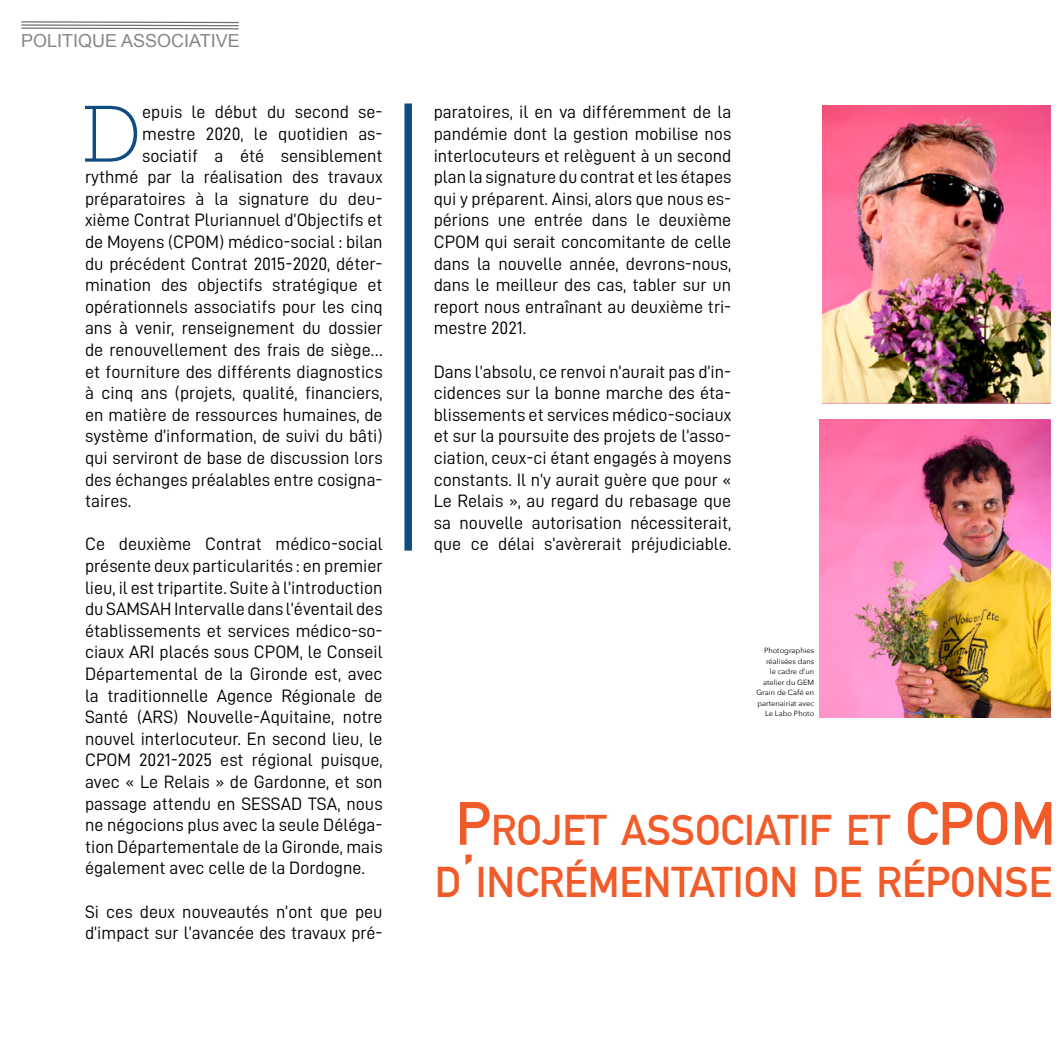
<style>
.page{position:relative;width:1063px;height:1063px;background:#fff}
.page>*{position:absolute;margin:0;border:0;box-sizing:border-box;transform-origin:0 0}
.t1{font:79.65px "Museo Slab 100";color:#0f4c81}
.t2{font:700 42px/52.5px "DIN Alternate";color:#f15a29;text-align:center}
.t3{font:18px/21.6px "D DIN";color:#000;text-align:justify}
.t4{font:18px "Arial";color:#878787}
.t5{font:7.5px/10.5px "Avenir Next";color:#000;text-align:right}
.s1{font-size:60px}
</style>
<div class="page">
<svg style="left:21px;top:21px;width:218px;height:9px"></svg>
<div style="left:404px;top:103px;width:8px;height:448px;background:#0f4c81"></div>
<img style="left:822px;top:106px;width:228px;height:297px">
<img style="left:820px;top:420px;width:230px;height:297px">
<p class="t4" style="left:21px;top:31px;width:220px">POLITIQUE ASSOCIATIVE</p>
<h1 class="t1" style="left:81px;top:91px;width:63px">D</h1>
<p class="t3" style="left:142px;top:101px;width:242px">epuis le début du second se-</p>
<p class="t3" style="left:142px;top:123px;width:242px">mestre 2020, le quotidien as-</p>
<p class="t3" style="left:142px;top:144px;width:242px">sociatif a été sensiblement</p>
<p class="t3" style="left:85px;top:166px;width:299px">rythmé par la réalisation des travaux</p>
<p class="t3" style="left:85px;top:188px;width:299px">préparatoires à la signature du deu-</p>
<p class="t3" style="left:85px;top:209px;width:299px">xième Contrat Pluriannuel d’Objectifs et</p>
<p class="t3" style="left:85px;top:231px;width:299px">de Moyens (CPOM) médico-social : bilan</p>
<p class="t3" style="left:85px;top:252px;width:299px">du précédent Contrat 2015-2020, déter-</p>
<p class="t3" style="left:85px;top:274px;width:299px">mination des objectifs stratégique et</p>
<p class="t3" style="left:85px;top:296px;width:299px">opérationnels associatifs pour les cinq</p>
<p class="t3" style="left:85px;top:317px;width:299px">ans à venir, renseignement du dossier</p>
<p class="t3" style="left:85px;top:339px;width:299px">de renouvellement des frais de siège…</p>
<p class="t3" style="left:85px;top:360px;width:299px">et fourniture des différents diagnostics</p>
<p class="t3" style="left:85px;top:382px;width:299px">à cinq ans (projets, qualité, financiers,</p>
<p class="t3" style="left:85px;top:404px;width:299px">en matière de ressources humaines, de</p>
<p class="t3" style="left:85px;top:425px;width:299px">système d’information, de suivi du bâti)</p>
<p class="t3" style="left:85px;top:447px;width:299px">qui serviront de base de discussion lors</p>
<p class="t3" style="left:85px;top:468px;width:299px">des échanges préalables entre cosigna-</p>
<p class="t3" style="left:85px;top:490px;width:48px">taires.</p>
<p class="t3" style="left:85px;top:533px;width:299px">Ce deuxième Contrat médico-social présente deux particularités : en premier lieu, il est tripartite. Suite à l’introduction du SAMSAH Intervalle dans l’éventail des établissements et services médico-so&shy;ciaux ARI placés sous CPOM, le Conseil Départemental de la Gironde est, avec la traditionnelle Agence Régionale de Santé (ARS) Nouvelle-Aquitaine, notre nouvel interlocuteur. En second lieu, le CPOM 2021-2025 est régional puisque, avec « Le Relais » de Gardonne, et son passage attendu en SESSAD TSA, nous ne négocions plus avec la seule Déléga&shy;tion Départementale de la Gironde, mais également avec celle de la Dordogne.</p>
<p class="t3" style="left:85px;top:900px;width:299px">Si ces deux nouveautés n’ont que peu d’impact sur l’avancée des travaux pré-</p>
<p class="t3" style="left:434px;top:101px;width:299px">paratoires, il en va différemment de la pandémie dont la gestion mobilise nos interlocuteurs et relèguent à un second plan la signature du contrat et les étapes qui y préparent. Ainsi, alors que nous es&shy;périons une entrée dans le deuxième CPOM qui serait concomitante de celle dans la nouvelle année, devrons-nous, dans le meilleur des cas, tabler sur un report nous entraînant au deuxième tri&shy;mestre 2021.</p>
<p class="t3" style="left:434px;top:360px;width:299px">Dans l’absolu, ce renvoi n’aurait pas d’in&shy;cidences sur la bonne marche des éta&shy;blissements et services médico-sociaux et sur la poursuite des projets de l’asso&shy;ciation, ceux-ci étant engagés à moyens constants. Il n’y aurait guère que pour « Le Relais », au regard du rebasage que sa nouvelle autorisation nécessiterait, que ce délai s’avèrerait préjudiciable.</p>
<p class="t5" style="left:756px;top:646px;width:59px">Photographies réalisées dans<br>le cadre d’un atelier du GEM<br>Grain de Café en partenairiat avec<br>Le Labo Photo</p>
<h2 class="t2" style="left:435px;top:804px;width:622px"><span class="s1">P</span>ROJET ASSOCIATIF ET <span class="s1">CPOM<br></span>D<span class="s1">’</span>INCRÉMENTATION DE RÉPONSE</h2>
</div>
